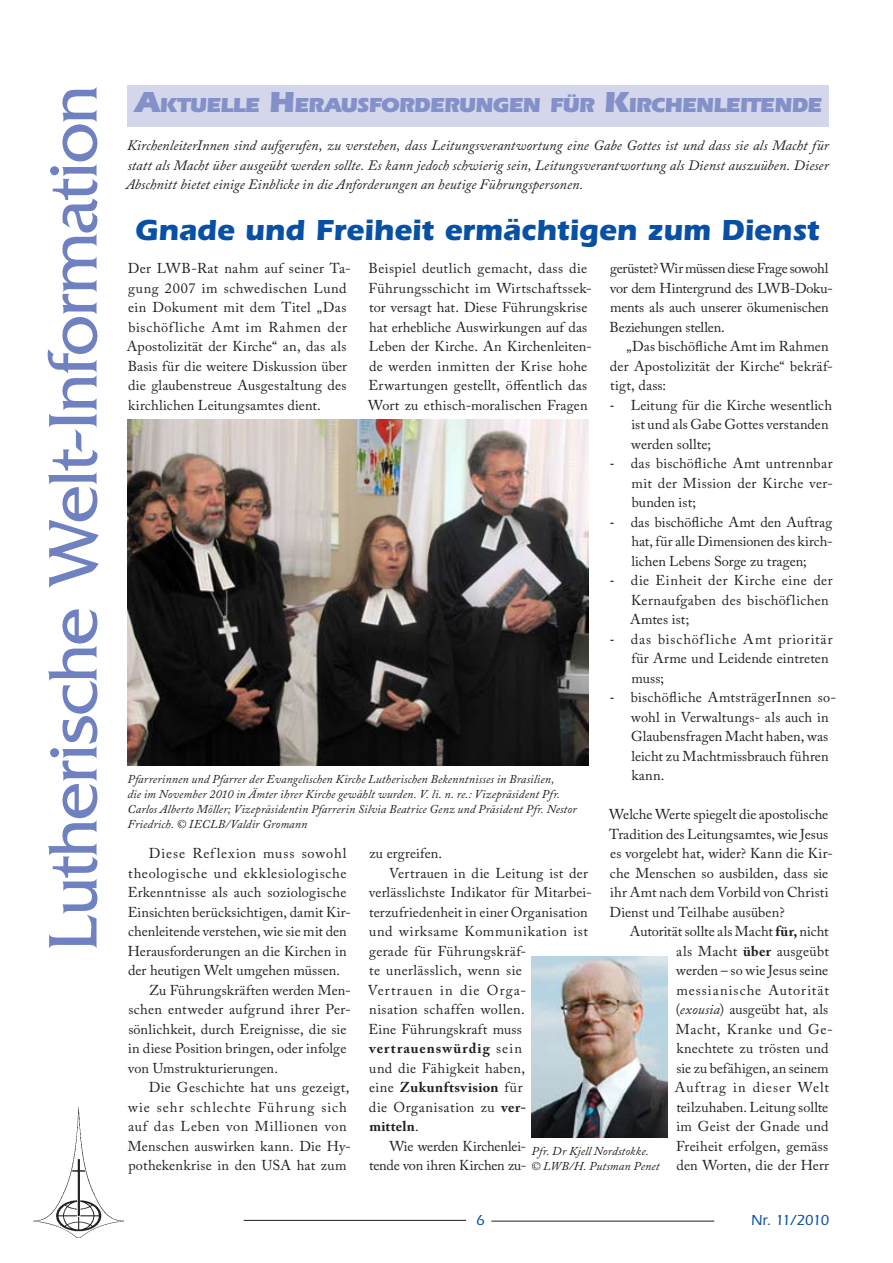
<style>
.page{position:relative;width:893px;height:1263px;background:#fff}
.page>*{position:absolute;margin:0;border:0;box-sizing:border-box;transform-origin:0 0}
.t1{font:72px "Friz Quadrata";letter-spacing:-.02em;color:#6f81c0}
.t2{font:700 30px "Itc Eras";letter-spacing:-.005em;color:#0850a3}
.t3{font:900 21px "Itc Eras";letter-spacing:-.045em;color:#8391c8}
.t4{font:500 15px "Itc Eras";letter-spacing:-.07em;color:#0850a3}
.t5{font:14.25px/19.5px "Adobe Caslon Pro";letter-spacing:.015em;color:#231f20}
.t6{font:italic 14.25px/19.5px "Adobe Caslon Pro";letter-spacing:.005em;color:#231f20;text-align:justify}
.t7{font:14.25px/19.5px "Adobe Caslon Pro";letter-spacing:-.015em;color:#231f20}
.t8{font:14.25px/19.5px "Adobe Caslon Pro";letter-spacing:.035em;color:#231f20}
.t9{font:14.25px "Adobe Caslon Pro";letter-spacing:.045em;color:#231f20}
.t10{font:14.25px "Adobe Caslon Pro";letter-spacing:.065em;color:#231f20}
.t11{font:14.25px "Adobe Caslon Pro";letter-spacing:-.02em;color:#231f20}
.t12{font:14.25px "Adobe Caslon Pro";letter-spacing:-.005em;color:#231f20}
.t13{font:14.25px "Adobe Caslon Pro";letter-spacing:.04em;color:#231f20}
.t14{font:700 14.25px "Adobe Caslon Pro";letter-spacing:.05em;color:#231f20}
.t15{font:700 14.25px "Adobe Caslon Pro";letter-spacing:.07em;color:#231f20}
.t16{font:14.25px "Adobe Caslon Pro";letter-spacing:.075em;color:#231f20}
.t17{font:700 14.25px "Adobe Caslon Pro";letter-spacing:.015em;color:#231f20}
.t18{font:italic 12px/15px "Adobe Caslon Pro";letter-spacing:.01em;color:#231f20}
.s1{font-size:30px}
.s2{font-family:"Arial Narrow"}
.s3{font-weight:700}
.s4{font-style:italic}
.s5{font-weight:400}
</style>
<div class="page">
<hr style="left:491px;top:1221px;width:223px;height:1px;background:#231f20">
<hr style="left:244px;top:1220px;width:222px;height:1px;background:#231f20">
<img style="left:33px;top:1106px;width:91px;height:132px">
<div style="left:128px;top:85px;width:701px;height:41px;background:#d4d7ec"></div>
<img style="left:128px;top:420px;width:460px;height:345px">
<img style="left:531px;top:956px;width:136px;height:181px">
<h1 class="t1" style="left:33px;top:951px;width:868px;rotate:-90deg">Lutherische Welt-Information</h1>
<h3 class="t3" style="left:135px;top:93px;width:689px"><span class="s1">A</span>KTUELLE <span class="s1">H</span>ERAUSFORDERUNGEN FÜR <span class="s1">K</span>IRCHENLEITENDE</h3>
<p class="t6" style="left:126px;top:136px;width:704px">KirchenleiterInnen sind aufgerufen, zu verstehen, dass Leitungsverantwortung eine Gabe Gottes ist und dass sie als Macht für statt als Macht über ausgeübt werden sollte. Es kann jedoch schwierig sein, Leitungsverantwortung als Dienst auszuüben. Dieser Abschnitt bietet einige Einblicke in die Anforderungen an heutige Führungspersonen.</p>
<h2 class="t2" style="left:135px;top:213px;width:686px">Gnade und Freiheit ermächtigen zum Dienst</h2>
<p class="t5" style="left:127px;top:258px;width:226px">Der LWB-Rat nahm auf seiner Ta&shy;gung 2007 im schwedischen Lund ein Dokument mit dem Titel „Das bischöfliche Amt im Rahmen der Apostolizität der Kirche“ an, das als Basis für die weitere Diskussion über die glaubenstreue Ausgestaltung des kirchlichen Leitungsamtes dient.</p>
<p class="t5" style="left:368px;top:258px;width:225px">Beispiel deutlich gemacht, dass die Führungsschicht im Wirtschaftssek&shy;tor versagt hat. Diese Führungskrise hat erhebliche Auswirkungen auf das Leben der Kirche. An Kirchenleiten&shy;de werden inmitten der Krise hohe Erwartungen gestellt, öffentlich das Wort zu ethisch-moralischen Fragen</p>
<p class="t7" style="left:610px;top:258px;width:225px">gerüstet?WirmüssendieseFrage sowohl vor dem Hintergrund des LWB-Doku&shy;ments als auch unserer ökumenischen Beziehungen stellen.</p>
<p class="t5" style="left:610px;top:336px;width:224px;text-indent:16px">„Das bischöfliche Amt im Rahmen der Apostolizität der Kirche“ bekräf&shy;tigt, dass:</p>
<p class="t5" style="left:631px;top:395px;width:202px;text-indent:-21px"><span class="s2">-</span> Leitung für die Kirche wesentlich ist und als Gabe Gottes verstanden werden sollte;</p>
<p class="t5" style="left:631px;top:453px;width:203px;text-align:justify;text-indent:-21px"><span class="s2">-</span> das bischöfliche Amt untrennbar mit der Mission der Kirche ver&shy;bunden ist;</p>
<p class="t5" style="left:631px;top:512px;width:203px;text-align:justify;text-indent:-21px"><span class="s2">-</span> das bischöfliche Amt den Auftrag hat, für alle Dimensionen des kirch&shy;lichen Lebens Sorge zu tragen;</p>
<p class="t5" style="left:630px;top:570px;width:204px;text-indent:-20px"><span class="s2">-</span> die Einheit der Kirche eine der<br>Kernaufgaben des bischöflichen<br>Amtes ist;</p>
<p class="t8" style="left:631px;top:629px;width:203px;text-indent:-21px"><span class="s2">-</span> das bischöfliche Amt prioritär für Arme und Leidende eintreten muss;</p>
<p class="t5" style="left:631px;top:687px;width:207px;text-indent:-21px"><span class="s2">-</span> bischöfliche AmtsträgerInnen so&shy;wohl in Verwaltungs- als auch in<br>Glaubensfragen Macht haben, was leicht zu Machtmissbrauch führen kann.</p>
<p class="t5" style="left:609px;top:804px;width:225px">Welche Werte spiegelt die apostolische Tradition des Leitungsamtes, wie Jesus es vorgelebt hat, wider? Kann die Kir&shy;che Menschen so ausbilden, dass sie ihr Amt nach dem Vorbild von Christi Dienst und Teilhabe ausüben?</p>
<p class="t5" style="left:675px;top:921px;width:159px;text-indent:-45px">Autorität sollte als Macht <span class="s3">für,</span> nicht als Macht <span class="s3">über</span> ausgeübt werden – so wie Jesus seine messianische Autorität (<span class="s4">exousia</span>) ausgeübt hat, als<br>Macht, Kranke und Ge&shy;knechtete zu trösten und sie zu befähigen, an seinem<br>Auftrag in dieser Welt teilzuhaben. Leitung sollte im Geist der Gnade und<br>Freiheit erfolgen, gemäss den Worten, die der Herr</p>
<p class="t18" style="left:127px;top:771px;width:451px">Pfarrerinnen und Pfarrer der Evangelischen Kirche Lutherischen Bekenntnisses in Brasilien,<br>die im November 2010 in Ämter ihrer Kirche gewählt wurden. V. li. n. re.: Vizepräsident Pfr.<br>Carlos Alberto Möller; Vizepräsidentin Pfarrerin Silvia Beatrice Genz und Präsident Pfr. Nestor Friedrich. © IECLB/Valdir Gromann</p>
<p class="t10" style="left:149px;top:845px;width:199px">Diese Reflexion muss sowohl</p>
<p class="t9" style="left:128px;top:864px;width:220px">theologische und ekklesiologische</p>
<p class="t5" style="left:128px;top:882px;width:220px">Erkenntnisse als auch soziologische</p>
<p class="t5" style="left:128px;top:902px;width:225px">Einsichten berücksichtigen, damit Kir-</p>
<p class="t12" style="left:128px;top:923px;width:220px">chenleitende verstehen, wie sie mit den</p>
<p class="t5" style="left:128px;top:941px;width:220px">Herausforderungen an die Kirchen in</p>
<p class="t5" style="left:128px;top:960px;width:214px">der heutigen Welt umgehen müssen.</p>
<p class="t5" style="left:149px;top:980px;width:203px">Zu Führungskräften werden Men-</p>
<p class="t5" style="left:128px;top:999px;width:224px">schen entweder aufgrund ihrer Per-</p>
<p class="t5" style="left:128px;top:1019px;width:220px">sönlichkeit, durch Ereignisse, die sie</p>
<p class="t5" style="left:128px;top:1038px;width:220px">in diese Position bringen, oder infolge</p>
<p class="t5" style="left:128px;top:1058px;width:151px">von Umstrukturierungen.</p>
<p class="t5" style="left:149px;top:1077px;width:202px">Die Geschichte hat uns gezeigt,</p>
<p class="t10" style="left:128px;top:1098px;width:220px">wie sehr schlechte Führung sich</p>
<p class="t9" style="left:128px;top:1118px;width:220px">auf das Leben von Millionen von</p>
<p class="t5" style="left:128px;top:1136px;width:225px">Menschen auswirken kann. Die Hy-</p>
<p class="t5" style="left:128px;top:1155px;width:220px">pothekenkrise in den USA hat zum</p>
<p class="t5" style="left:369px;top:843px;width:74px">zu ergreifen.</p>
<p class="t5" style="left:389px;top:863px;width:201px">Vertrauen in die Leitung ist der</p>
<p class="t5" style="left:369px;top:882px;width:224px">verlässlichste Indikator für Mitarbei-</p>
<p class="t5" style="left:369px;top:902px;width:220px">terzufriedenheit in einer Organisation</p>
<p class="t13" style="left:369px;top:923px;width:220px">und wirksame Kommunikation ist</p>
<p class="t5" style="left:369px;top:941px;width:159px">gerade für Führungskräf-</p>
<p class="t5" style="left:369px;top:960px;width:154px">te unerlässlich, wenn sie</p>
<p class="t16" style="left:368px;top:981px;width:160px">Vertrauen in die Orga-</p>
<p class="t5" style="left:369px;top:999px;width:157px">nisation schaffen wollen.</p>
<p class="t5" style="left:369px;top:1019px;width:155px">Eine Führungskraft muss</p>
<p class="t15" style="left:369px;top:1040px;width:154px">vertrauenswürdig <span class="s5">sein</span></p>
<p class="t5" style="left:369px;top:1058px;width:157px">und die Fähigkeit haben,</p>
<p class="t14" style="left:369px;top:1079px;width:155px"><span class="s5">eine</span> Zukunftsvision <span class="s5">für</span></p>
<p class="t8" style="left:369px;top:1097px;width:159px">die Organisation zu <span class="s3">ver-</span></p>
<p class="t17" style="left:369px;top:1118px;width:51px">mitteln<span class="s5">.</span></p>
<p class="t11" style="left:389px;top:1137px;width:138px">Wie werden Kirchenlei-</p>
<p class="t11" style="left:369px;top:1157px;width:159px">tende von ihren Kirchen zu-</p>
<p class="t18" style="left:531px;top:1143px;width:130px">Pfr. Dr Kjell Nordstokke. © LWB/H. Putsman Penet</p>
<p class="t4" style="left:751px;top:1212px;width:79px">Nr. 11/2010</p>
</div>
